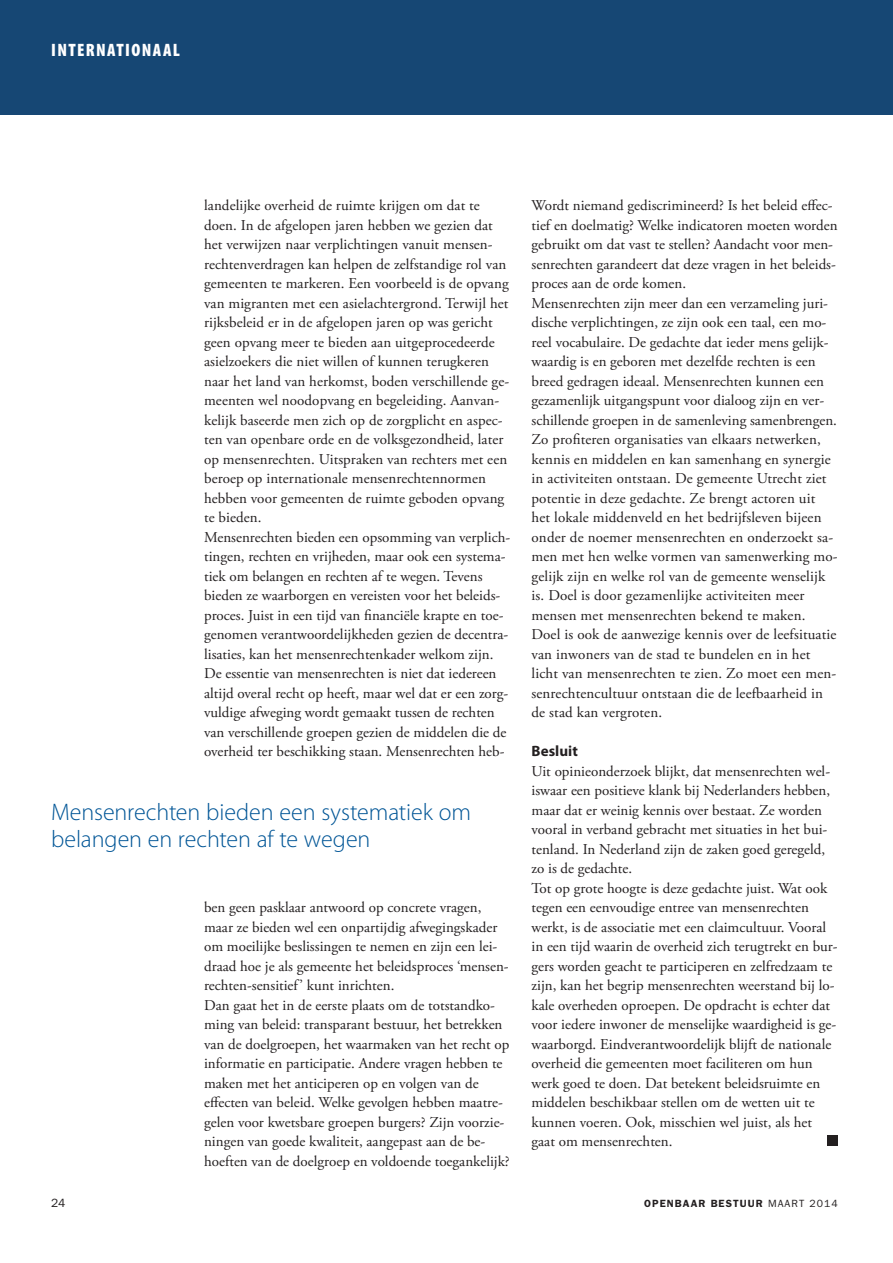
<style>
.page{position:relative;width:893px;height:1263px;background:#fff}
.page>*{position:absolute;margin:0;border:0;box-sizing:border-box;transform-origin:0 0}
.t1{font:300 24px/27px "Myriad Pro";letter-spacing:-.005em;color:#005596}
.t2{font:900 condensed 18px "Myriad Pro";letter-spacing:.075em;color:#fff}
.t3{font:15px/19.5px "Adobe Garamond Pro";color:#231f20}
.t4{font:12px "ITC Franklin Gothic Std";color:#231f20}
.t5{font:600 10.5px "ITC Franklin Gothic Std";letter-spacing:.1em;color:#231f20}
.s1{font-family:"Myriad Pro";font-weight:700}
.s2{font-weight:400}
</style>
<div class="page">
<div style="left:0;top:0;width:893px;height:115px;background:#164774"></div>
<div style="left:827px;top:1135px;width:11px;height:11px;background:#231f20"></div>
<p class="t2" style="left:51px;top:39px;width:130px">INTERNATIONAAL</p>
<p class="t3" style="left:204px;top:197px;width:308px">landelijke overheid de ruimte krijgen om dat te doen. In de afgelopen jaren hebben we gezien dat het verwijzen naar verplichtingen vanuit mensen&shy;rechtenverdragen kan helpen de zelfstandige rol van gemeenten te markeren. Een voorbeeld is de opvang van migranten met een asielachtergrond. Terwijl het rijksbeleid er in de afgelopen jaren op was gericht geen opvang meer te bieden aan uitgeprocedeerde asielzoekers die niet willen of kunnen terugkeren naar het land van herkomst, boden verschillende ge&shy;meenten wel noodopvang en begeleiding. Aanvan&shy;kelijk baseerde men zich op de zorgplicht en aspec&shy;ten van openbare orde en de volksgezondheid, later op mensenrechten. Uitspraken van rechters met een beroep op internationale mensenrechtennormen hebben voor gemeenten de ruimte geboden opvang te bieden.<br>Mensenrechten bieden een opsomming van verplich&shy;tingen, rechten en vrijheden, maar ook een systema&shy;tiek om belangen en rechten af te wegen. Tevens bieden ze waarborgen en vereisten voor het beleids&shy;proces. Juist in een tijd van financiële krapte en toe&shy;genomen verantwoordelijkheden gezien de decentra&shy;lisaties, kan het mensenrechtenkader welkom zijn.<br>De essentie van mensenrechten is niet dat iedereen altijd overal recht op heeft, maar wel dat er een zorg&shy;vuldige afweging wordt gemaakt tussen de rechten van verschillende groepen gezien de middelen die de overheid ter beschikking staan. Mensenrechten heb-</p>
<p class="t1" style="left:51px;top:798px;width:422px">Mensenrechten bieden een systematiek om belangen en rechten af te wegen</p>
<p class="t3" style="left:204px;top:899px;width:307px">ben geen pasklaar antwoord op concrete vragen, maar ze bieden wel een onpartijdig afwegingskader om moeilijke beslissingen te nemen en zijn een lei&shy;draad hoe je als gemeente het beleidsproces ‘mensen&shy;rechten-sensitief’ kunt inrichten.<br>Dan gaat het in de eerste plaats om de totstandko&shy;ming van beleid: transparant bestuur, het betrekken van de doelgroepen, het waarmaken van het recht op informatie en participatie. Andere vragen hebben te maken met het anticiperen op en volgen van de effecten van beleid. Welke gevolgen hebben maatre&shy;gelen voor kwetsbare groepen burgers? Zijn voorzie&shy;ningen van goede kwaliteit, aangepast aan de be&shy;hoeften van de doelgroep en voldoende toegankelijk?</p>
<p class="t3" style="left:531px;top:197px;width:308px">Wordt niemand gediscrimineerd? Is het beleid effec&shy;tief en doelmatig? Welke indicatoren moeten worden gebruikt om dat vast te stellen? Aandacht voor men&shy;senrechten garandeert dat deze vragen in het beleids&shy;proces aan de orde komen.<br>Mensenrechten zijn meer dan een verzameling juri&shy;dische verplichtingen, ze zijn ook een taal, een mo&shy;reel vocabulaire. De gedachte dat ieder mens gelijk&shy;waardig is en geboren met dezelfde rechten is een breed gedragen ideaal. Mensenrechten kunnen een gezamenlijk uitgangspunt voor dialoog zijn en ver&shy;schillende groepen in de samenleving samenbrengen.<br>Zo profiteren organisaties van elkaars netwerken, kennis en middelen en kan samenhang en synergie in activiteiten ontstaan. De gemeente Utrecht ziet potentie in deze gedachte. Ze brengt actoren uit<br>het lokale middenveld en het bedrijfsleven bijeen onder de noemer mensenrechten en onderzoekt sa&shy;men met hen welke vormen van samenwerking mo&shy;gelijk zijn en welke rol van de gemeente wenselijk is. Doel is door gezamenlijke activiteiten meer mensen met mensenrechten bekend te maken.<br>Doel is ook de aanwezige kennis over de leefsituatie van inwoners van de stad te bundelen en in het licht van mensenrechten te zien. Zo moet een men&shy;senrechtencultuur ontstaan die de leefbaarheid in de stad kan vergroten.</p>
<p class="t3" style="left:531px;top:743px;width:308px"><span class="s1">Besluit<br></span>Uit opinieonderzoek blijkt, dat mensenrechten wel&shy;iswaar een positieve klank bij Nederlanders hebben, maar dat er weinig kennis over bestaat. Ze worden vooral in verband gebracht met situaties in het bui&shy;tenland. In Nederland zijn de zaken goed geregeld, zo is de gedachte.<br>Tot op grote hoogte is deze gedachte juist. Wat ook tegen een eenvoudige entree van mensenrechten werkt, is de associatie met een claimcultuur. Vooral in een tijd waarin de overheid zich terugtrekt en bur&shy;gers worden geacht te participeren en zelfredzaam te zijn, kan het begrip mensenrechten weerstand bij lo&shy;kale overheden oproepen. De opdracht is echter dat voor iedere inwoner de menselijke waardigheid is ge&shy;waarborgd. Eindverantwoordelijk blijft de nationale overheid die gemeenten moet faciliteren om hun werk goed te doen. Dat betekent beleidsruimte en middelen beschikbaar stellen om de wetten uit te kunnen voeren. Ook, misschien wel juist, als het gaat om mensenrechten.</p>
<p class="t4" style="left:51px;top:1196px;width:16px">24</p>
<p class="t5" style="left:644px;top:1197px;width:195px">OPENBAAR BESTUUR <span class="s2">MAART 2014</span></p>
</div>
